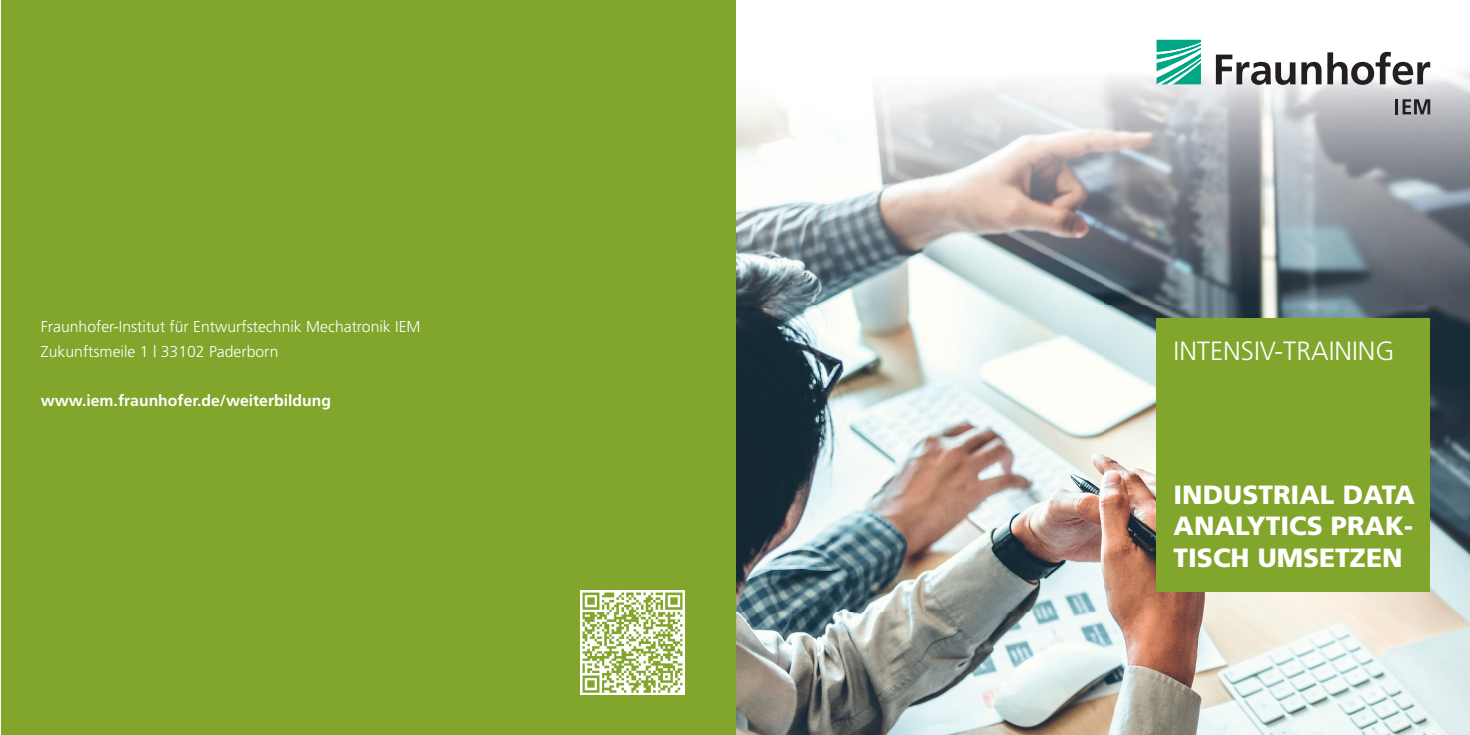
<style>
.page{position:relative;width:1470px;height:735px;background:#fff}
.page>*{position:absolute;margin:0;border:0;box-sizing:border-box;transform-origin:0 0}
.t1{font:900 26.43px/31.5px "Frutiger";color:#fff;text-align:justify}
.t2{font:300 26.43px "Frutiger";color:#fff}
.t3{font:300 15.75px/24.5px "Frutiger";color:#fff}
.t4{font:700 15.75px "Frutiger";color:#fff}
</style>
<div class="page">
<img style="left:735px;top:0;width:734px;height:734px">
<div style="left:1px;top:0;width:734px;height:734px;background:#82a52b"></div>
<svg style="left:1156px;top:40px;width:45px;height:44px"></svg>
<svg style="left:1215px;top:52px;width:215px;height:33px"></svg>
<hr style="left:1395px;top:99px;width:3px;height:15px;background:#231f20">
<svg style="left:1402px;top:99px;width:28px;height:15px"></svg>
<div style="left:1156px;top:318px;width:274px;height:274px;background:#82a52b"></div>
<img style="left:581px;top:590px;width:103px;height:103px">
<p class="t3" style="left:41px;top:314px;width:381px">Fraunhofer-Institut für Entwurfstechnik Mechatronik IEM<br>Zukunftsmeile 1 | 33102 Paderborn</p>
<p class="t4" style="left:41px;top:390px;width:292px">www.iem.fraunhofer.de/weiterbildung</p>
<h1 class="t2" style="left:1173px;top:335px;width:222px">INTENSIV-TRAINING</h1>
<h1 class="t1" style="left:1173px;top:478px;width:243px">INDUSTRIAL DATA ANALYTICS PRAK-TISCH UMSETZEN</h1>
</div>
